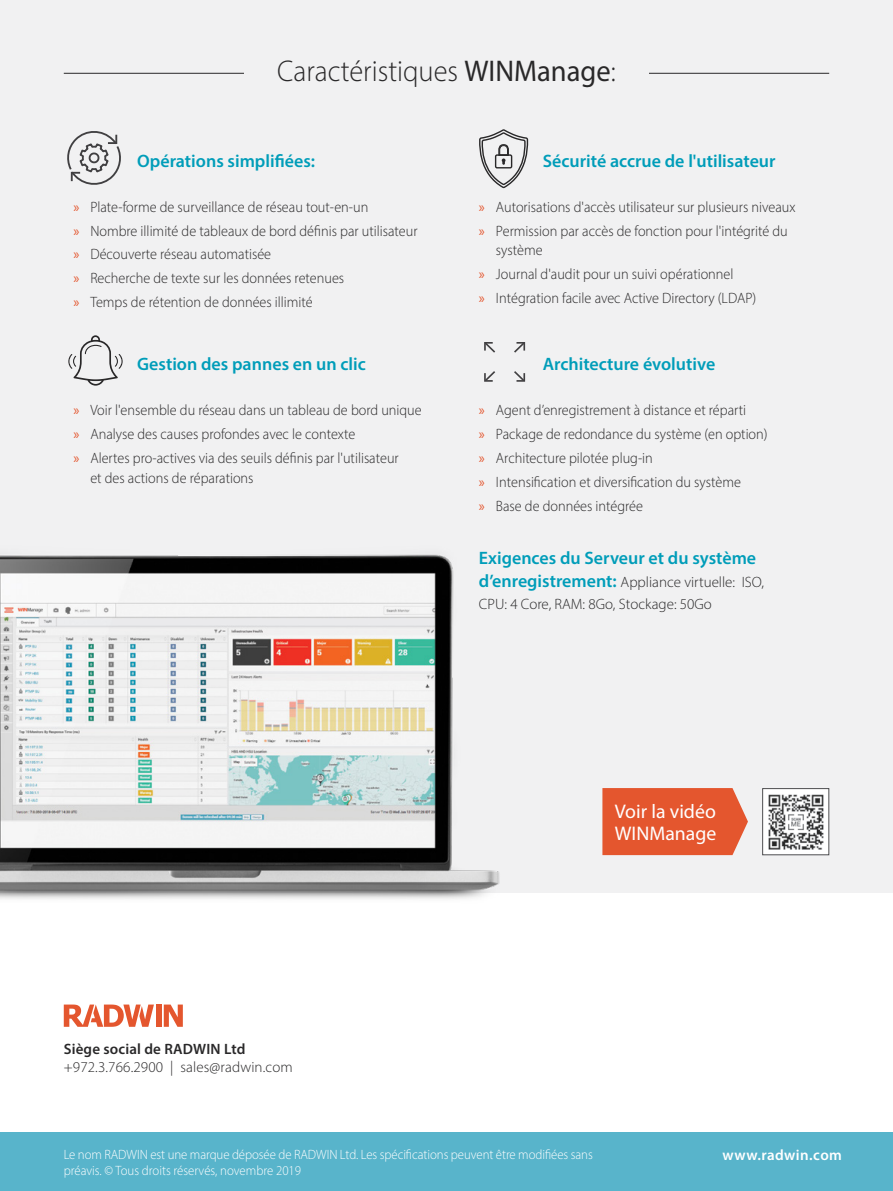
<style>
.page{position:relative;width:893px;height:1191px;background:#fff}
.page>*{position:absolute;margin:0;border:0;box-sizing:border-box;transform-origin:0 0}
.t1{font:300 30px "Myriad Pro";color:#292829;scale:.95 1}
.t2{font:19.8px/22.5px "Myriad Pro";color:#fff}
.t3{font:600 18px "Myriad Pro";color:#009db9}
.t4{font:300 15px/23.7px "Myriad Pro";color:#292829;scale:.95 1}
.t5{font:300 15px/22.5px "Myriad Pro";color:#292829}
.t6{font:600 15px "Myriad Pro";letter-spacing:.01em;color:#292829}
.t7{font:600 15px "Myriad Pro";letter-spacing:.03em;color:#fff}
.t8{font:300 13.5px "Myriad Pro";letter-spacing:-.005em;color:#fff;scale:.95 1}
.s1{font-weight:400}
.s2{font-weight:400;color:#e4562e}
.s3{font-weight:600;font-size:18px;color:#009db9}
</style>
<div class="page">
<div style="left:0;top:0;width:893px;height:892px;background:#f1f1f2"></div>
<hr style="left:64px;top:73px;width:765px;height:1px;background:#292829">
<div style="left:244px;top:59px;width:405px;height:22px;background:#f1f1f2"></div>
<svg style="left:602px;top:788px;width:146px;height:67px;background:#e45e39"></svg>
<div style="left:0;top:1132px;width:893px;height:59px;background:#58b4cb"></div>
<div style="left:156px;top:1004px;width:5px;height:22px;background:#e4562e"></div>
<svg style="left:164px;top:1004px;width:19px;height:22px"></svg>
<svg style="left:64px;top:1004px;width:90px;height:22px"></svg>
<img style="left:0;top:554px;width:515px;height:345px">
<svg style="left:68px;top:335px;width:55px;height:50px"></svg>
<svg style="left:479px;top:129px;width:50px;height:58px"></svg>
<svg style="left:484px;top:342px;width:11px;height:11px"></svg>
<svg style="left:514px;top:342px;width:12px;height:11px"></svg>
<svg style="left:514px;top:371px;width:12px;height:11px"></svg>
<svg style="left:484px;top:371px;width:11px;height:11px"></svg>
<svg style="left:67px;top:131px;width:54px;height:54px"></svg>
<img style="left:764px;top:790px;width:63px;height:63px">
<div style="left:762px;top:788px;width:67px;height:67px;border:1px solid #4d4d4f"></div>
<h1 class="t1" style="left:277px;top:53px;width:358px">Caractéristiques <span class="s1">WINManage</span>:</h1>
<p class="t3" style="left:137px;top:149px;width:179px">Opérations simplifiées:</p>
<p class="t4" style="left:73px;top:195px;width:364px"><span class="s2">»</span> Plate-forme de surveillance de réseau tout-en-un<br><span class="s2">»</span> Nombre illimité de tableaux de bord définis par utilisateur <span class="s2">»</span> Découverte réseau automatisée<br><span class="s2">»</span> Recherche de texte sur les données retenues<br><span class="s2">»</span> Temps de rétention de données illimité</p>
<p class="t3" style="left:137px;top:353px;width:230px">Gestion des pannes en un clic</p>
<p class="t4" style="left:73px;top:398px;width:368px"><span class="s2">»</span> Voir l'ensemble du réseau dans un tableau de bord unique <span class="s2">»</span> Analyse des causes profondes avec le contexte<br><span class="s2">»</span> Alertes pro-actives via des seuils définis par l'utilisateur</p>
<p class="t4" style="left:90px;top:465px;width:173px">et des actions de réparations</p>
<p class="t3" style="left:543px;top:149px;width:234px">Sécurité accrue de l'utilisateur</p>
<p class="t4" style="left:479px;top:195px;width:335px"><span class="s2">»</span> Autorisations d'accès utilisateur sur plusieurs niveaux <span class="s2">»</span> Permission par accès de fonction pour l'intégrité du</p>
<p class="t4" style="left:479px;top:238px;width:293px;text-indent:17px">système<br><span class="s2">»</span> Journal d'audit pour un suivi opérationnel<br><span class="s2">»</span> Intégration facile avec Active Directory (LDAP)</p>
<p class="t3" style="left:543px;top:353px;width:174px">Architecture évolutive</p>
<p class="t4" style="left:479px;top:398px;width:305px"><span class="s2">»</span> Agent d’enregistrement à distance et réparti<br><span class="s2">»</span> Package de redondance du système (en option) <span class="s2">»</span> Architecture pilotée plug-in<br><span class="s2">»</span> Intensification et diversification du système<br><span class="s2">»</span> Base de données intégrée</p>
<p class="t3" style="left:479px;top:547px;width:279px">Exigences du Serveur et du système</p>
<p class="t5" style="left:479px;top:570px;width:287px"><span class="s3">d’enregistrement:</span> Appliance virtuelle: ISO,<br>CPU: 4 Core, RAM: 8Go, Stockage: 50Go</p>
<h2 class="t2" style="left:615px;top:799px;width:103px">Voir la vidéo<br>WINManage</h2>
<p class="t6" style="left:64px;top:1039px;width:183px">Siège social de RADWIN Ltd</p>
<p class="t5" style="left:64px;top:1056px;width:231px">+972.3.766.2900 | sales@radwin.com</p>
<p class="t8" style="left:64px;top:1146px;width:558px">Le nom RADWIN est une marque déposée de RADWIN Ltd. Les spécifications peuvent être modifiées sans</p>
<p class="t7" style="left:722px;top:1145px;width:121px">www.radwin.com</p>
<p class="t8" style="left:64px;top:1162px;width:251px">préavis. © Tous droits réservés, novembre 2019</p>
</div>
